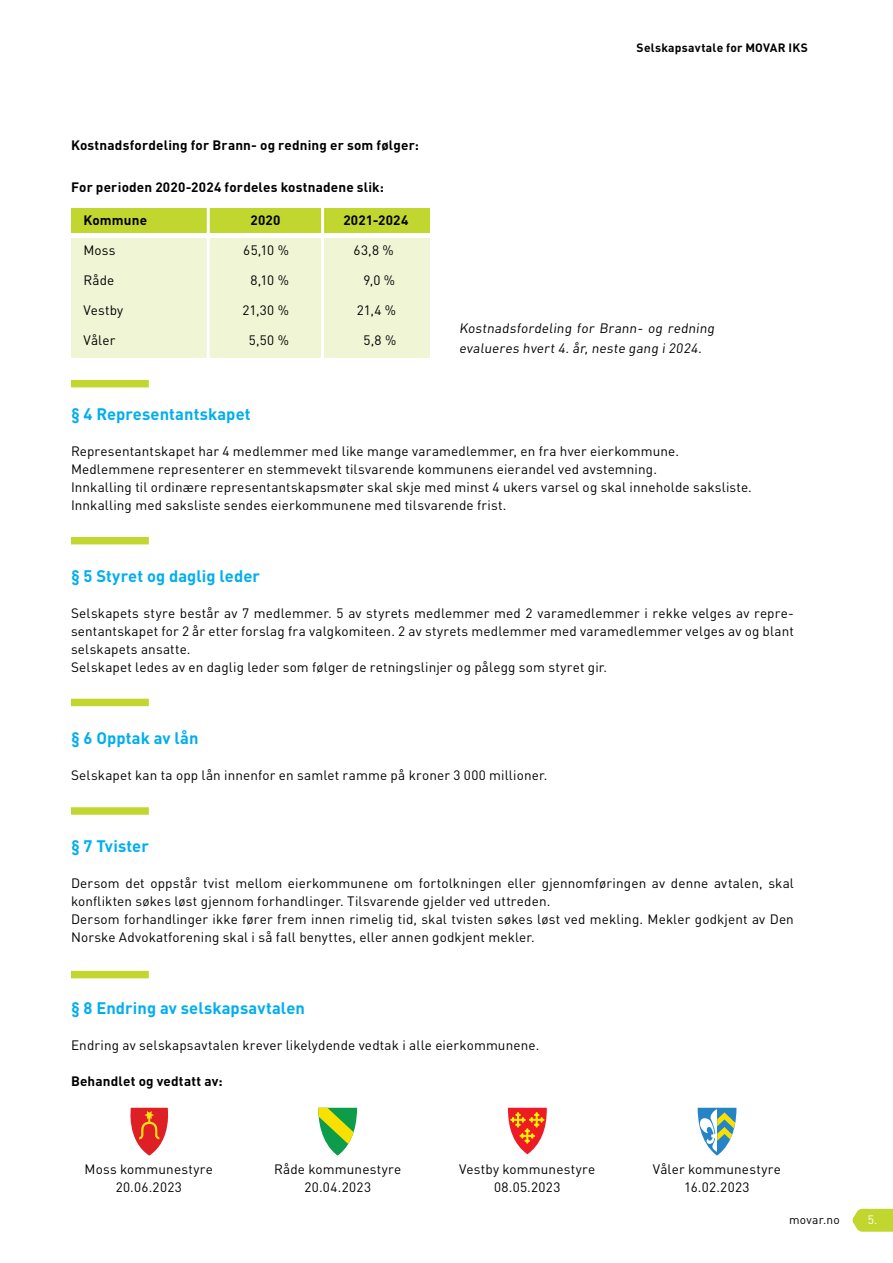
<style>
.page{position:relative;width:893px;height:1263px;background:#fff}
.page>*{position:absolute;margin:0;border:0;box-sizing:border-box;transform-origin:0 0}
.t1{font:700 16.5px "DIN Pro";letter-spacing:.005em;color:#00aeef}
.t2{font:13.5px/18px "DIN Pro";letter-spacing:.01em;color:#000}
.t3{font:700 13.5px "DIN Pro";letter-spacing:.015em;color:#000}
.t4{font:700 12px "DIN Pro";letter-spacing:.02em;color:#000}
.t5{font:12px "DIN Pro";letter-spacing:.02em;color:#000}
.t6{font:12px "DIN Pro";color:#fff}
</style>
<div class="page">
<svg style="left:852px;top:1209px;width:41px;height:23px"></svg>
<div style="left:71px;top:208px;width:358px;height:24px;background:#c1d72f"></div>
<div style="left:71px;top:238px;width:358px;height:120px;background:#f0f5d5"></div>
<hr style="left:207px;top:206px;width:3px;height:186px;background:#fff">
<hr style="left:321px;top:206px;width:3px;height:186px;background:#fff">
<div style="left:71px;top:807px;width:78px;height:8px;background:#c1d72f"></div>
<div style="left:71px;top:971px;width:78px;height:7px;background:#c1d72f"></div>
<div style="left:71px;top:699px;width:78px;height:7px;background:#c1d72f"></div>
<div style="left:71px;top:380px;width:78px;height:7px;background:#c1d72f"></div>
<div style="left:71px;top:537px;width:78px;height:7px;background:#c1d72f"></div>
<svg style="left:130px;top:1108px;width:39px;height:47px"></svg>
<svg style="left:318px;top:1108px;width:39px;height:47px"></svg>
<svg style="left:508px;top:1108px;width:39px;height:46px"></svg>
<svg style="left:698px;top:1108px;width:38px;height:47px"></svg>
<p class="t3" style="left:71px;top:136px;width:349px">Kostnadsfordeling for Brann- og redning er som følger:</p>
<p class="t3" style="left:71px;top:178px;width:314px">For perioden 2020-2024 fordeles kostnadene slik:</p>
<p class="t4" style="left:637px;top:39px;width:173px">Selskapsavtale for MOVAR IKS</p>
<p class="t3" style="left:83px;top:211px;width:65px">Kommune</p>
<p class="t3" style="left:251px;top:211px;width:32px">2020</p>
<p class="t3" style="left:343px;top:211px;width:66px">2021-2024</p>
<p class="t2" style="left:83px;top:240px;width:34px">Moss</p>
<p class="t2" style="left:243px;top:240px;width:47px">65,10 %</p>
<p class="t2" style="left:353px;top:240px;width:42px">63,8 %</p>
<p class="t2" style="left:83px;top:270px;width:32px">Råde</p>
<p class="t2" style="left:251px;top:270px;width:40px">8,10 %</p>
<p class="t2" style="left:364px;top:270px;width:33px">9,0 %</p>
<p class="t2" style="left:83px;top:300px;width:41px">Vestby</p>
<p class="t2" style="left:242px;top:300px;width:48px">21,30 %</p>
<p class="t2" style="left:357px;top:300px;width:41px">21,4 %</p>
<p class="t2" style="left:83px;top:330px;width:33px">Våler</p>
<p class="t2" style="left:249px;top:330px;width:42px">5,50 %</p>
<p class="t2" style="left:364px;top:330px;width:34px">5,8 %</p>
<p class="t2" style="left:459px;top:318px;width:259px;line-height:19.5px">Kostnadsfordeling for Brann- og redning evalueres hvert 4. år, neste gang i 2024.</p>
<p class="t1" style="left:71px;top:402px;width:181px">§ 4 Representantskapet</p>
<p class="t2" style="left:71px;top:441px;width:682px">Representantskapet har 4 medlemmer med like mange varamedlemmer, en fra hver eierkommune.<br>Medlemmene representerer en stemmevekt tilsvarende kommunens eierandel ved avstemning.<br>Innkalling til ordinære representantskapsmøter skal skje med minst 4 ukers varsel og skal inneholde saksliste.<br>Innkalling med saksliste sendes eierkommunene med tilsvarende frist.</p>
<p class="t1" style="left:71px;top:564px;width:190px">§ 5 Styret og daglig leder</p>
<p class="t2" style="left:71px;top:603px;width:724px">Selskapets styre består av 7 medlemmer. 5 av styrets medlemmer med 2 varamedlemmer i rekke velges av repre&shy;sentantskapet for 2 år etter forslag fra valgkomiteen. 2 av styrets medlemmer med varamedlemmer velges av og blant selskapets ansatte.<br>Selskapet ledes av en daglig leder som følger de retningslinjer og pålegg som styret gir.</p>
<p class="t1" style="left:71px;top:726px;width:129px">§ 6 Opptak av lån</p>
<p class="t2" style="left:71px;top:765px;width:478px">Selskapet kan ta opp lån innenfor en samlet ramme på kroner 3 000 millioner.</p>
<p class="t1" style="left:71px;top:834px;width:79px">§ 7 Tvister</p>
<p class="t2" style="left:71px;top:873px;width:724px">Dersom det oppstår tvist mellom eierkommunene om fortolkningen eller gjennomføringen av denne avtalen, skal konflikten søkes løst gjennom forhandlinger. Tilsvarende gjelder ved uttreden.<br>Dersom forhandlinger ikke fører frem innen rimelig tid, skal tvisten søkes løst ved mekling. Mekler godkjent av Den Norske Advokatforening skal i så fall benyttes, eller annen godkjent mekler.</p>
<p class="t1" style="left:71px;top:996px;width:235px">§ 8 Endring av selskapsavtalen</p>
<p class="t2" style="left:71px;top:1035px;width:470px">Endring av selskapsavtalen krever likelydende vedtak i alle eierkommunene.</p>
<p class="t3" style="left:71px;top:1072px;width:153px">Behandlet og vedtatt av:</p>
<p class="t2" style="left:85px;top:1159px;width:130px;text-align:center">Moss kommunestyre<br>20.06.2023</p>
<p class="t2" style="left:274px;top:1159px;width:129px;text-align:center">Råde kommunestyre<br>20.04.2023</p>
<p class="t2" style="left:459px;top:1159px;width:138px;text-align:center">Vestby kommunestyre<br>08.05.2023</p>
<p class="t2" style="left:653px;top:1159px;width:130px;text-align:center">Våler kommunestyre<br>16.02.2023</p>
<p class="t5" style="left:789px;top:1211px;width:52px">movar.no</p>
<p class="t6" style="left:868px;top:1211px;width:11px">5.</p>
</div>
